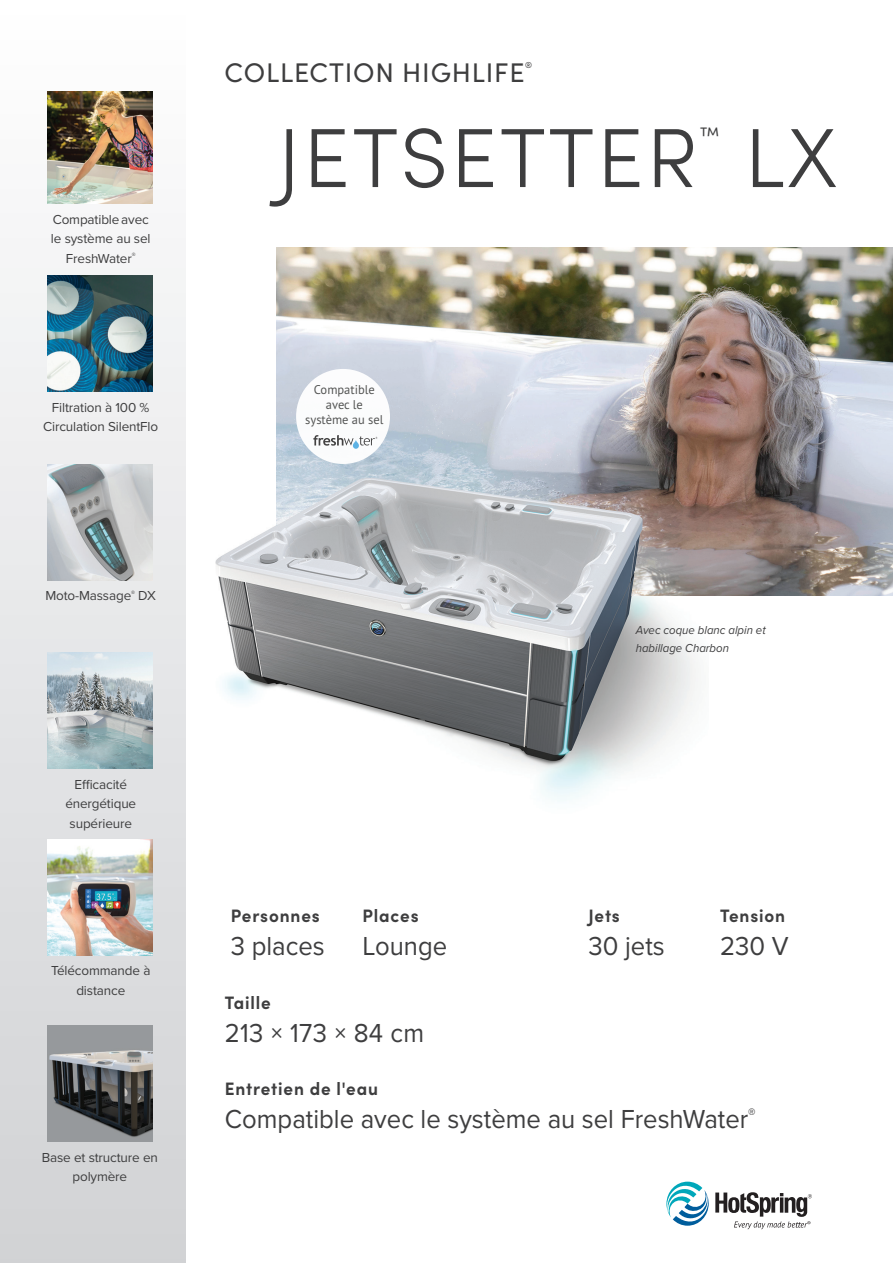
<style>
.page{position:relative;width:893px;height:1263px;background:#fff}
.page>*{position:absolute;margin:0;border:0;box-sizing:border-box;transform-origin:0 0}
.t1{font:300 84px "Sofia Pro";letter-spacing:.03em;color:#3e3e3f}
.t2{font:27px "Proxima Nova";color:#3e3e3f;scale:.95 1}
.t3{font:27px "Sofia Pro";letter-spacing:.03em;color:#3e3e3f}
.t4{font:300 21px "Sofia Pro";color:#3e3e3f}
.t5{font:700 18px "Sofia Pro";letter-spacing:.05em;color:#3e3e3f;scale:.95 1}
.t6{font:13.5px/19.5px "Proxima Nova";letter-spacing:-.01em;color:#3e3e3f;text-align:center}
.t7{font:12.6px/14.9px "PT Sans Pro";color:#545554;text-align:center}
.t8{font:italic 12px/18px "Proxima Nova";color:#3e3e3f;scale:.95 1}
.t9{font:8.7px "Sofia Pro";color:#3e3e3f}
</style>
<div class="page">
<img style="left:277px;top:248px;width:616px;height:347px">
<div style="left:0;top:0;width:185px;height:1263px;background:linear-gradient(to bottom,#fefefe,#d0d2d4)"></div>
<img style="left:47px;top:92px;width:106px;height:111px">
<img style="left:47px;top:276px;width:106px;height:116px">
<img style="left:47px;top:464px;width:106px;height:116px">
<img style="left:47px;top:652px;width:106px;height:116px">
<img style="left:47px;top:839px;width:106px;height:116px">
<img style="left:47px;top:1026px;width:106px;height:116px">
<img style="left:215px;top:478px;width:428px;height:283px">
<svg style="left:666px;top:1181px;width:146px;height:49px"></svg>
<div style="left:296px;top:369px;width:93px;height:95px;background:#fff;border-radius:50%"></div>
<div style="left:353px;top:440px;width:6px;height:9px;background:#5db2e4;border-radius:3px"></div>
<svg style="left:313px;top:435px;width:64px;height:11px"></svg>
<p class="t6" style="left:51px;top:209px;width:101px">Compatibleavec le système au sel<br>FreshWater<sup>®</sup></p>
<p class="t6" style="left:52px;top:397px;width:99px">Filtration à 100 %</p>
<p class="t6" style="left:43px;top:417px;width:117px">Circulation SilentFlo</p>
<p class="t6" style="left:45px;top:585px;width:112px">Moto-Massage<sup>®</sup> DX</p>
<p class="t6" style="left:65px;top:774px;width:72px">Efficacité énergétique supérieure</p>
<p class="t6" style="left:51px;top:960px;width:101px">Télécommande à distance</p>
<p class="t6" style="left:42px;top:1147px;width:118px">Base et structure en polymère</p>
<p class="t3" style="left:225px;top:52px;width:301px">COLLECTION HIGHLIFE</p>
<p class="t9" style="left:525px;top:58px;width:8px">®</p>
<p class="t1" style="left:277px;top:97px;width:422px">JETSETTER</p>
<p class="t4" style="left:700px;top:119px;width:21px">™</p>
<p class="t1" style="left:744px;top:97px;width:94px">LX</p>
<p class="t7" style="left:305px;top:382px;width:80px">Compatible avec le système au sel</p>
<p class="t8" style="left:636px;top:620px;width:138px">Avec coque blanc alpin et habillage Charbon</p>
<p class="t5" style="left:231px;top:902px;width:95px">Personnes</p>
<p class="t5" style="left:362px;top:902px;width:61px">Places</p>
<p class="t5" style="left:589px;top:902px;width:34px">Jets</p>
<p class="t5" style="left:720px;top:902px;width:70px">Tension</p>
<p class="t2" style="left:231px;top:926px;width:100px">3 places</p>
<p class="t2" style="left:362px;top:926px;width:91px">Lounge</p>
<p class="t2" style="left:589px;top:926px;width:82px">30 jets</p>
<p class="t2" style="left:720px;top:926px;width:74px">230 V</p>
<p class="t5" style="left:225px;top:988px;width:50px">Taille</p>
<p class="t2" style="left:225px;top:1012px;width:211px">213 × 173 × 84 cm</p>
<p class="t5" style="left:225px;top:1075px;width:163px">Entretien de l'eau</p>
<p class="t2" style="left:225px;top:1099px;width:560px">Compatible avec le système au sel FreshWater<sup>®</sup></p>
</div>
